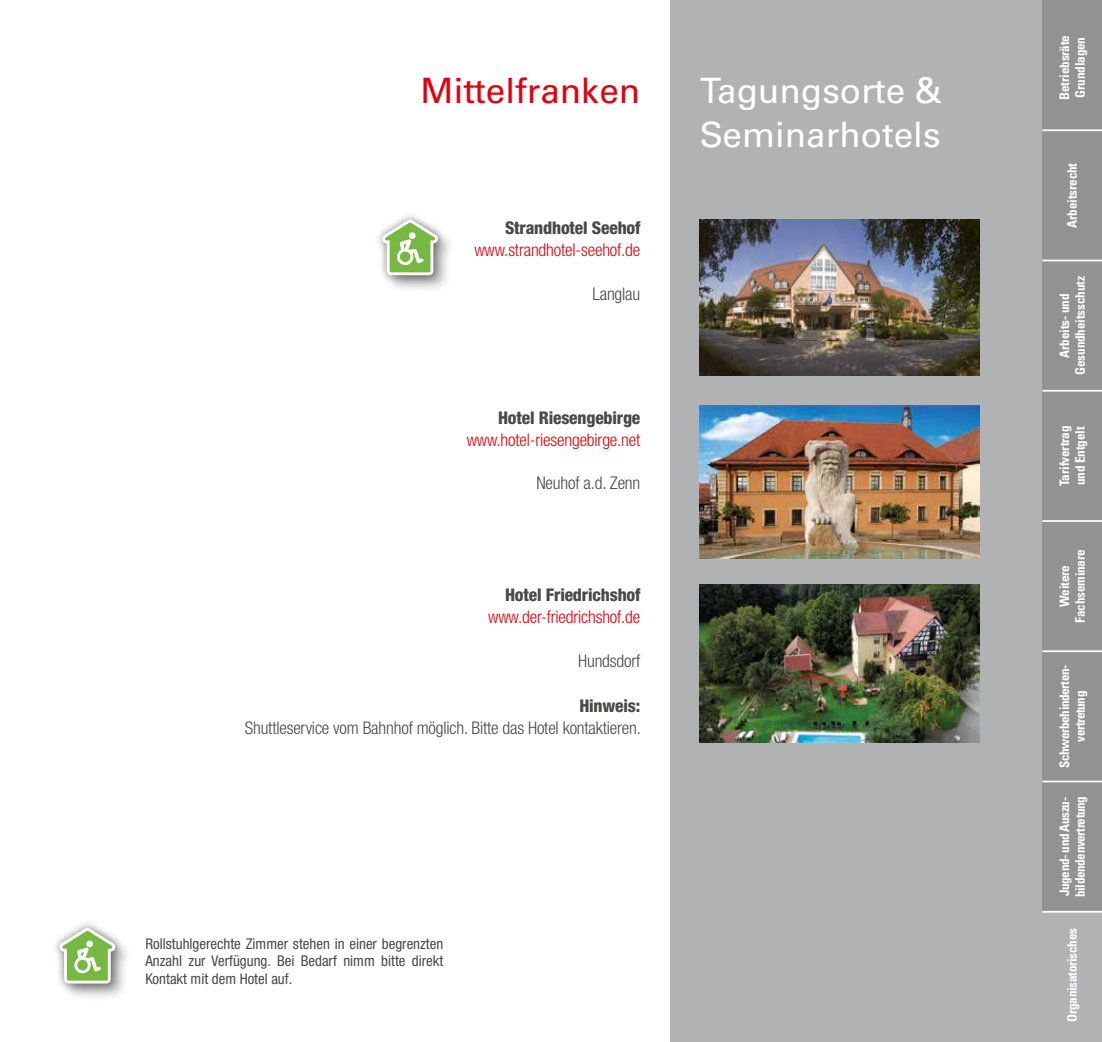
<style>
.page{position:relative;width:1102px;height:1042px;background:#fff}
.page>*{position:absolute;margin:0;border:0;box-sizing:border-box;transform-origin:0 0}
.t1{font:35px/43.8px "Univers LT Std";color:#fff}
.t2{font:35px "Univers LT Std";color:#e3000f}
.t3{font:300 condensed 17.5px "Helvetica Neue LT Std";letter-spacing:-.01em;color:#494948}
.t4{font:300 condensed 17.5px "Helvetica Neue LT Std";letter-spacing:-.01em;color:#e3000f}
.t5{font:800 condensed 17.5px "Helvetica Neue LT Std";letter-spacing:-.01em;color:#494948}
.t6{font:condensed 14.88px/17.5px "Helvetica Neue LT Std";color:#494948;text-align:justify}
.t7{font:700 condensed 13.12px/15.8px "Univers LT Std";letter-spacing:-.01em;color:#fff;text-align:center}
.t8{font:700 condensed 13.12px/15.8px "Univers LT Std";letter-spacing:-.03em;color:#fff;text-align:center}
</style>
<div class="page">
<div style="left:670px;top:0;width:387px;height:1042px;background:#b1b2b3"></div>
<img style="left:699px;top:220px;width:280px;height:155px">
<img style="left:699px;top:405px;width:280px;height:153px">
<img style="left:699px;top:584px;width:280px;height:158px">
<div style="left:57px;top:925px;width:76px;height:77px;background:#000;opacity:.35"></div>
<div style="left:51px;top:919px;width:73px;height:73px;background:#000;opacity:.5"></div>
<svg style="left:59px;top:928px;width:57px;height:55px"></svg>
<div style="left:380px;top:217px;width:75px;height:76px;background:#000;opacity:.35"></div>
<div style="left:374px;top:211px;width:72px;height:73px;background:#000;opacity:.5"></div>
<svg style="left:382px;top:220px;width:56px;height:55px"></svg>
<div style="left:1042px;top:0;width:59px;height:130px;background:#919292"></div>
<div style="left:1042px;top:130px;width:59px;height:130px;background:#919292"></div>
<div style="left:1042px;top:260px;width:59px;height:131px;background:#919292"></div>
<div style="left:1042px;top:391px;width:59px;height:130px;background:#919292"></div>
<div style="left:1042px;top:521px;width:59px;height:130px;background:#919292"></div>
<div style="left:1042px;top:651px;width:59px;height:130px;background:#919292"></div>
<div style="left:1042px;top:781px;width:59px;height:131px;background:#919292"></div>
<div style="left:1042px;top:912px;width:59px;height:130px;background:#b1b2b3"></div>
<hr style="left:1042px;top:260px;width:59px;height:1px;background:#fff">
<hr style="left:1042px;top:390px;width:59px;height:2px;background:#fff">
<hr style="left:1042px;top:520px;width:59px;height:2px;background:#fff">
<hr style="left:1042px;top:650px;width:59px;height:2px;background:#fff">
<hr style="left:1042px;top:780px;width:59px;height:2px;background:#fff">
<hr style="left:1042px;top:911px;width:59px;height:1px;background:#fff">
<hr style="left:1042px;top:129px;width:59px;height:2px;background:#fff">
<h1 class="t2" style="left:420px;top:70px;width:221px">Mittelfranken</h1>
<h2 class="t5" style="left:505px;top:217px;width:137px">Strandhotel Seehof</h2>
<h2 class="t4" style="left:474px;top:240px;width:167px">www.strandhotel-seehof.de</h2>
<h2 class="t3" style="left:592px;top:284px;width:49px">Langlau</h2>
<h2 class="t5" style="left:498px;top:406px;width:144px">Hotel Riesengebirge</h2>
<h2 class="t4" style="left:466px;top:429px;width:175px">www.hotel-riesengebirge.net</h2>
<h2 class="t3" style="left:536px;top:473px;width:105px">Neuhof a.d. Zenn</h2>
<h2 class="t5" style="left:505px;top:584px;width:137px">Hotel Friedrichshof</h2>
<h2 class="t4" style="left:488px;top:607px;width:154px">www.der-friedrichshof.de</h2>
<h2 class="t3" style="left:578px;top:650px;width:64px">Hundsdorf</h2>
<h2 class="t5" style="left:579px;top:695px;width:62px">Hinweis:</h2>
<h2 class="t3" style="left:245px;top:718px;width:397px">Shuttleservice vom Bahnhof möglich. Bitte das Hotel kontaktieren.</h2>
<h1 class="t1" style="left:699px;top:69px;width:244px">Tagungsorte &amp;<br>Seminarhotels</h1>
<p class="t6" style="left:145px;top:934px;width:299px">Rollstuhlgerechte Zimmer stehen in einer begrenzten Anzahl zur Verfügung. Bei Bedarf nimm bitte direkt Kontakt mit dem Hotel auf.</p>
<p class="t7" style="left:1056px;top:100px;width:66px;text-align:left;rotate:-90deg">Betriebsräte<br>Grundlagen</p>
<p class="t7" style="left:1064px;top:228px;width:66px;rotate:-90deg">Arbeitsrecht</p>
<p class="t7" style="left:1056px;top:375px;width:100px;rotate:-90deg">Arbeits- und<br>Gesundheitsschutz</p>
<p class="t7" style="left:1056px;top:486px;width:62px;text-align:left;rotate:-90deg">Tarifvertrag und Entgelt</p>
<p class="t7" style="left:1056px;top:623px;width:75px;rotate:-90deg">Weitere<br>Fachseminare</p>
<p class="t8" style="left:1056px;top:768px;width:105px;rotate:-90deg">Schwerbehinderten&shy;vertretung</p>
<p class="t8" style="left:1056px;top:897px;width:102px;text-align:left;rotate:-90deg">Jugend- und Auszu&shy;bildendenvertretung</p>
<p class="t7" style="left:1064px;top:1021px;width:95px;rotate:-90deg">Organisatorisches</p>
</div>
